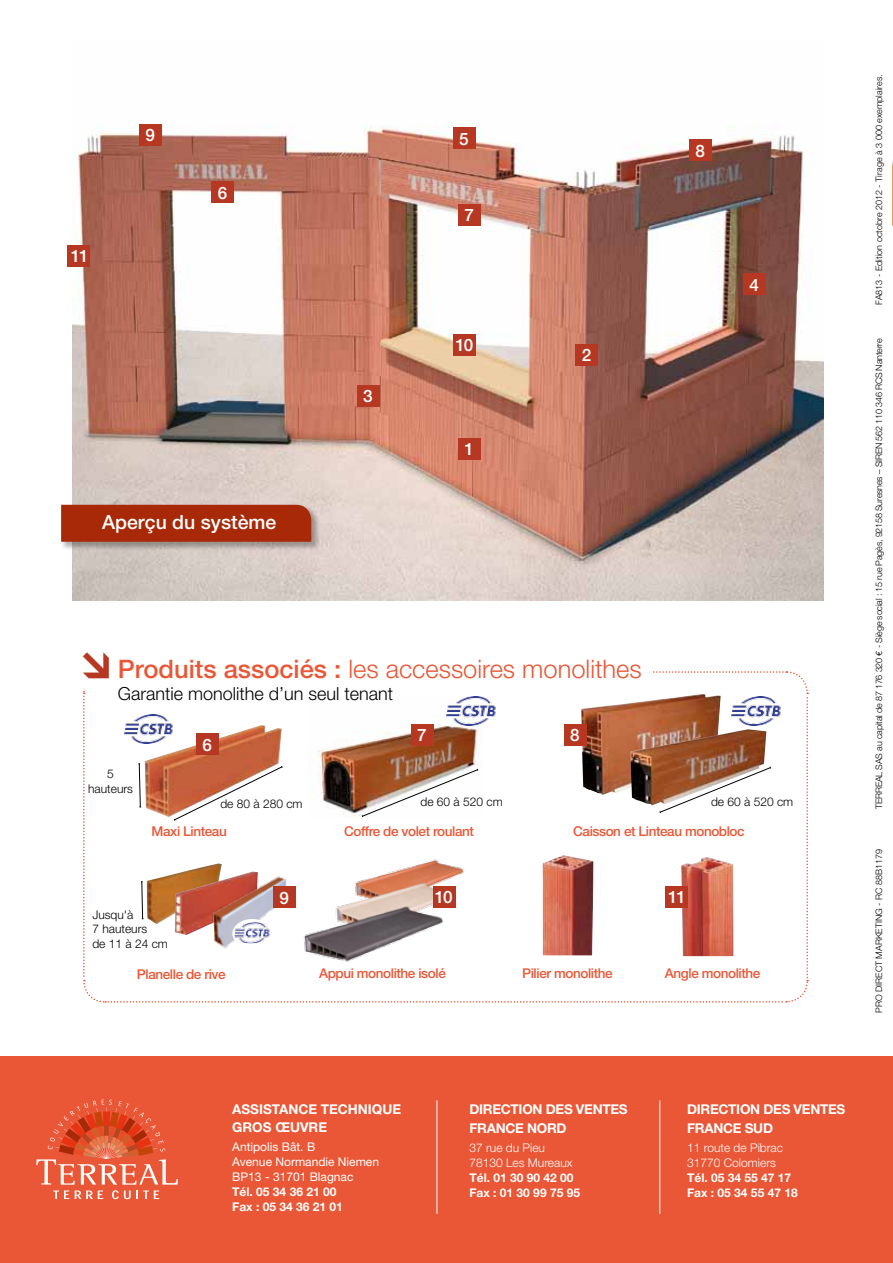
<style>
.page{position:relative;width:893px;height:1263px;background:#fff}
.page>*{position:absolute;margin:0;border:0;box-sizing:border-box;transform-origin:0 0}
.t1{font:300 25.5px "Helvetica Neue";color:#ea5736}
.t2{font:500 19.5px "Helvetica Neue";color:#fff}
.t3{font:300 18px "Helvetica Neue";color:#000}
.t4{font:500 17.1px "Helvetica Neue";letter-spacing:-.07em;color:#fff}
.t5{font:500 13.5px "Helvetica Neue";letter-spacing:-.03em;color:#ea5736}
.t6{font:700 13.5px/18.8px "Helvetica Neue";letter-spacing:-.02em;color:#fff}
.t7{font:700 13.5px/17.7px "Helvetica Neue";color:#fff}
.t8{font:700 12px/15px "Helvetica Neue";color:#fff}
.t9{font:300 12px/14.4px "Helvetica Neue";color:#000;text-align:center}
.t10{font:300 12px/15px "Helvetica Neue";color:#fff}
.t11{font:12px/15px "Helvetica Neue";color:#fff}
.t12{font:300 9px "Helvetica Neue";letter-spacing:-.02em;color:#000}
.t13{font:300 9px "Helvetica Neue";color:#000}
.s1{font-weight:500}
.s2{font-family:"Euro Mono";font-weight:400}
</style>
<div class="page">
<div style="left:0;top:1057px;width:893px;height:206px;background:#ea5736"></div>
<svg style="left:53px;top:1190px;width:16px;height:9px"></svg>
<svg style="left:75px;top:1190px;width:28px;height:9px"></svg>
<svg style="left:112px;top:1190px;width:47px;height:9px"></svg>
<svg style="left:36px;top:1099px;width:142px;height:85px"></svg>
<hr style="left:437px;top:1100px;width:1px;height:114px;background:#fff">
<hr style="left:659px;top:1100px;width:1px;height:114px;background:#fff">
<img style="left:72px;top:126px;width:751px;height:475px">
<div style="left:357px;top:385px;width:23px;height:21px;background:#b73822"></div>
<div style="left:453px;top:128px;width:23px;height:21px;background:#b73822"></div>
<div style="left:458px;top:438px;width:23px;height:22px;background:#b73822"></div>
<div style="left:211px;top:181px;width:23px;height:22px;background:#b73822"></div>
<div style="left:458px;top:204px;width:23px;height:22px;background:#b73822"></div>
<div style="left:689px;top:140px;width:23px;height:21px;background:#b73822"></div>
<div style="left:139px;top:124px;width:23px;height:21px;background:#b73822"></div>
<div style="left:575px;top:344px;width:23px;height:21px;background:#b73822"></div>
<div style="left:743px;top:273px;width:23px;height:22px;background:#b73822"></div>
<div style="left:67px;top:246px;width:23px;height:21px;background:#b73822"></div>
<div style="left:453px;top:334px;width:23px;height:21px;background:#b73822"></div>
<div style="left:61px;top:504px;width:259px;height:47px;background:#000;opacity:.3"></div>
<div style="left:61px;top:505px;width:250px;height:37px;background:#a72907"></div>
<img style="left:83px;top:671px;width:726px;height:332px">
<p class="t4" style="left:71px;top:246px;width:19px">11</p>
<p class="t4" style="left:145px;top:125px;width:11px">9</p>
<p class="t4" style="left:218px;top:182px;width:11px">6</p>
<h2 class="t2" style="left:102px;top:511px;width:176px">Aperçu du système</h2>
<p class="t4" style="left:363px;top:386px;width:11px">3</p>
<p class="t4" style="left:459px;top:128px;width:11px">5</p>
<p class="t4" style="left:464px;top:205px;width:11px">7</p>
<p class="t4" style="left:456px;top:334px;width:19px">10</p>
<p class="t4" style="left:464px;top:439px;width:11px">1</p>
<p class="t4" style="left:582px;top:345px;width:11px">2</p>
<h1 class="t1" style="left:118px;top:653px;width:525px"><span class="s1">Produits associés :</span> les accessoires monolithes</h1>
<h3 class="t3" style="left:118px;top:683px;width:277px">Garantie monolithe d’un seul tenant</h3>
<p class="t4" style="left:202px;top:734px;width:11px">6</p>
<p class="t4" style="left:417px;top:724px;width:11px">7</p>
<p class="t4" style="left:570px;top:724px;width:11px">8</p>
<p class="t9" style="left:88px;top:767px;width:46px">5 hauteurs</p>
<p class="t4" style="left:695px;top:140px;width:11px">8</p>
<p class="t4" style="left:749px;top:274px;width:11px">4</p>
<p class="t9" style="left:220px;top:796px;width:84px">de 80 à 280 cm</p>
<p class="t9" style="left:420px;top:794px;width:84px">de 60 à 520 cm</p>
<p class="t9" style="left:711px;top:794px;width:84px">de 60 à 520 cm</p>
<p class="t5" style="left:152px;top:823px;width:77px">Maxi Linteau</p>
<p class="t5" style="left:344px;top:823px;width:131px">Coffre de volet roulant</p>
<p class="t5" style="left:573px;top:823px;width:173px">Caisson et Linteau monobloc</p>
<p class="t9" style="left:92px;top:907px;width:77px;text-align:left">Jusqu'à<br>7 hauteurs<br>de 11 à 24 cm</p>
<p class="t4" style="left:280px;top:887px;width:11px">9</p>
<p class="t4" style="left:435px;top:887px;width:19px">10</p>
<p class="t4" style="left:668px;top:887px;width:19px">11</p>
<p class="t5" style="left:137px;top:966px;width:90px">Planelle de rive</p>
<p class="t5" style="left:319px;top:965px;width:128px">Appui monolithe isolé</p>
<p class="t5" style="left:522px;top:965px;width:92px">Pilier monolithe</p>
<p class="t5" style="left:665px;top:965px;width:97px">Angle monolithe</p>
<p class="t13" style="left:874px;top:305px;width:232px;rotate:-90deg">FA813 - Edition octobre 2012 - Tirage à 3 000 exemplaires.</p>
<p class="t12" style="left:874px;top:809px;width:472px;rotate:-90deg">TERREAL SAS au capital de 87 176 320 <span class="s2">€</span> - Siège social : 15 rue Pagès, 92158 Suresnes – SIREN 562 110 346 RCS Nanterre</p>
<p class="t13" style="left:874px;top:1013px;width:165px;rotate:-90deg">PRO DIRECT MARKETING - RC 88B1179</p>
<p class="t7" style="left:232px;top:1100px;width:170px">ASSISTANCE TECHNIQUE<br>GROS ŒUVRE</p>
<p class="t11" style="left:232px;top:1139px;width:148px">Antipolis Bât. B<br>Avenue Normandie Niemen<br>BP13 - 31701 Blagnac</p>
<p class="t8" style="left:232px;top:1184px;width:112px">TÉL. 05 34 36 21 00<br>FAX : 05 34 36 21 01</p>
<p class="t6" style="left:469px;top:1100px;width:160px">DIRECTION DES VENTES<br>FRANCE NORD</p>
<p class="t10" style="left:469px;top:1140px;width:105px">37 rue du Pieu<br>78130 Les Mureaux</p>
<p class="t8" style="left:469px;top:1170px;width:112px">TÉL. 01 30 90 42 00<br>FAX : 01 30 99 75 95</p>
<p class="t6" style="left:687px;top:1100px;width:160px">DIRECTION DES VENTES<br>FRANCE SUD</p>
<p class="t10" style="left:687px;top:1140px;width:97px">11 route de Pibrac<br>31770 Colomiers</p>
<p class="t8" style="left:687px;top:1170px;width:112px">TÉL. 05 34 55 47 17<br>FAX : 05 34 55 47 18</p>
</div>
